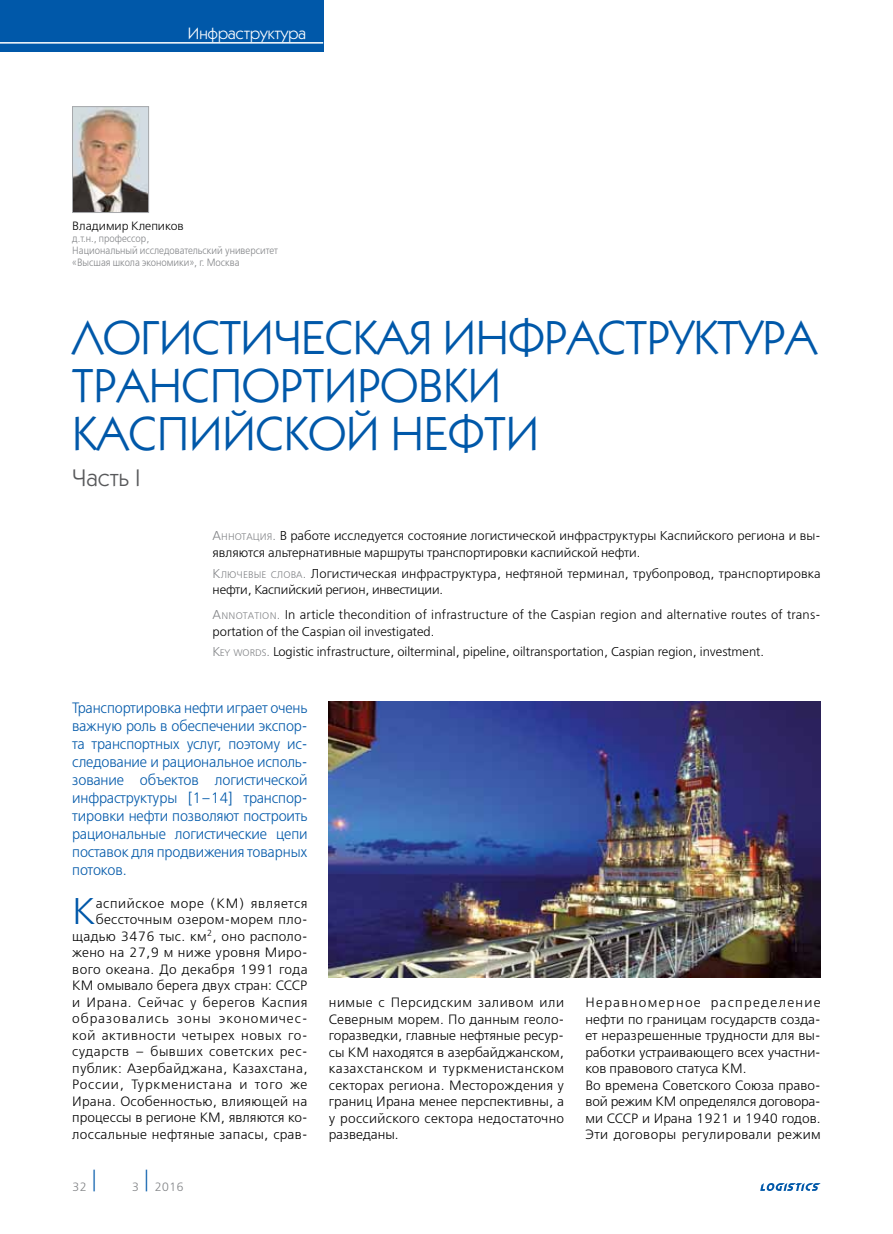
<style>
.page{position:relative;width:893px;height:1234px;background:#fff}
.page>*{position:absolute;margin:0;border:0;box-sizing:border-box;transform-origin:0 0}
.t1{font:48px/48px "Kabel C";letter-spacing:-.005em;color:#0058a9}
.t2{font:300 37.05px "Free Set";color:#0058a9}
.t3{font:24px "Kabel C";letter-spacing:.01em;color:#58595b}
.t4{font:16.5px "Kabel C";letter-spacing:.01em;color:#fff}
.t5{font:300 15px/18px "Free Set";letter-spacing:-.01em;color:#0058a9;text-align:justify;scale:.95 1}
.t6{font:300 13.5px/16.5px "Free Set";letter-spacing:.02em;color:#000;text-align:right}
.t7{font:300 12.75px/16.5px "Free Set";color:#000}
.t8{font:300 12.75px/16.5px "Free Set";letter-spacing:.02em;color:#000}
.t9{font:300 12px "Free Set";color:#000}
.t10{font:300 12px "Free Set";color:#808285}
.t11{font:300 10.5px/12px "Free Set";color:#808285;scale:.9 1}
.s1{color:#808285}
.s2{font-size:9.6px;color:#808285}
</style>
<div class="page">
<div style="left:0;top:0;width:323px;height:51px;background:#0058a9"></div>
<hr style="left:0;top:42px;width:323px;height:2px;background:#fff">
<svg style="left:760px;top:1183px;width:61px;height:7px"></svg>
<img style="left:74px;top:108px;width:73px;height:103px">
<div style="left:72px;top:106px;width:77px;height:107px;border:1px solid #a7a9ac"></div>
<img style="left:329px;top:701px;width:492px;height:276px">
<p class="t4" style="left:188px;top:24px;width:120px">Инфраструктура</p>
<p class="t9" style="left:72px;top:219px;width:113px">Владимир Клепиков</p>
<p class="t11" style="left:72px;top:232px;width:230px">д.т.н., профессор,<br>Национальный исследовательский университет «Высшая школа экономики», г. Москва</p>
<h1 class="t1" style="left:72px;top:313px;width:718px">ЛОГИСТИЧЕСКАЯ ИН ФРАСТРУКТУРА<br>ТРАН</h1>
<h1 class="t1" style="left:72px;top:361px;width:461px;text-indent:346px">ВКИ<br>КАСПИЙСКОЙ НЕФТИ</h1>
<h3 class="t3" style="left:72px;top:464px;width:70px">Часть I</h3>
<h1 class="t1" style="left:182px;top:361px;width:174px">СПОРТИРО</h1>
<p class="t7" style="left:213px;top:527px;width:610px"><span class="s1">А</span><span class="s2">ННОТАЦИЯ</span><span class="s1">.</span> В работе исследуется состояние логистической инфраструктуры Каспийского региона и вы&shy;являются альтернативные маршруты транспортировки каспийской нефти.</p>
<p class="t7" style="left:213px;top:564px;width:610px"><span class="s1">К</span><span class="s2">ЛЮЧЕВЫЕ СЛОВА</span><span class="s1">.</span> Логистическая инфраструктура, нефтяной терминал, трубопровод, транспортировка нефти, Каспийский регион, инвестиции.</p>
<p class="t8" style="left:213px;top:606px;width:607px"><span class="s1">A</span><span class="s2">NNOTATION</span><span class="s1">.</span> In article thecondition of infrastructure of the Caspian region and alternative routes of trans&shy;portation of the Caspian oil investigated.</p>
<p class="t7" style="left:213px;top:643px;width:553px"><span class="s1">K</span><span class="s2">EY WORDS</span><span class="s1">.</span> Logistic infrastructure, оilterminal, pipeline, oiltransportation, Caspian region, investment.</p>
<p class="t5" style="left:72px;top:698px;width:249px">Транспортировка нефти играет очень важную роль в обеспечении экспор&shy;та транспортных услуг, поэтому ис&shy;следование и рациональное исполь&shy;зование объектов логистической инфраструктуры [1–14] транспор&shy;тировки нефти позволяют построить рациональные логистические цепи поставок для продвижения товарных потоков.</p>
<h2 class="t2" style="left:72px;top:888px;width:25px">К</h2>
<p class="t6" style="left:72px;top:894px;width:237px">аспийское море (КМ) является бессточным озером-морем пло&shy;щадью 3476 тыс. км<sup>2</sup>, оно располо&shy;жено на 27,9 м ниже уровня Миро&shy;вого океана. До декабря 1991 года<br>КМ омывало берега двух стран: СССР и Ирана. Сейчас у берегов Каспия образовались зоны экономичес&shy;кой активности четырех новых го&shy;сударств – бывших советских рес&shy;публик: Азербайджана, Казахстана,<br>России, Туркменистана и того же<br>Ирана. Особенностью, влияющей на процессы в регионе КМ, являются ко&shy;лоссальные нефтяные запасы, срав-</p>
<p class="t10" style="left:72px;top:1179px;width:28px">32<sup>│</sup></p>
<p class="t10" style="left:132px;top:1179px;width:53px">3 <sup>│</sup> 2016</p>
<p class="t6" style="left:329px;top:993px;width:237px;text-align:justify">нимые с Персидским заливом или Северным морем. По данным геоло&shy;горазведки, главные нефтяные ресур&shy;сы КМ находятся в азербайджанском, казахстанском и туркменистанском секторах региона. Месторождения у границ Ирана менее перспективны, а у российского сектора недостаточно разведаны.</p>
<p class="t6" style="left:585px;top:993px;width:237px;text-align:left">Неравномерное распределение нефти по границам государств созда&shy;ет неразрешенные трудности для вы&shy;работки устраивающего всех участни&shy;ков правового статуса КМ.<br>Во времена Советского Союза право&shy;вой режим КМ определялся договора&shy;ми СССР и Ирана 1921 и 1940 годов.<br>Эти договоры регулировали режим</p>
</div>
